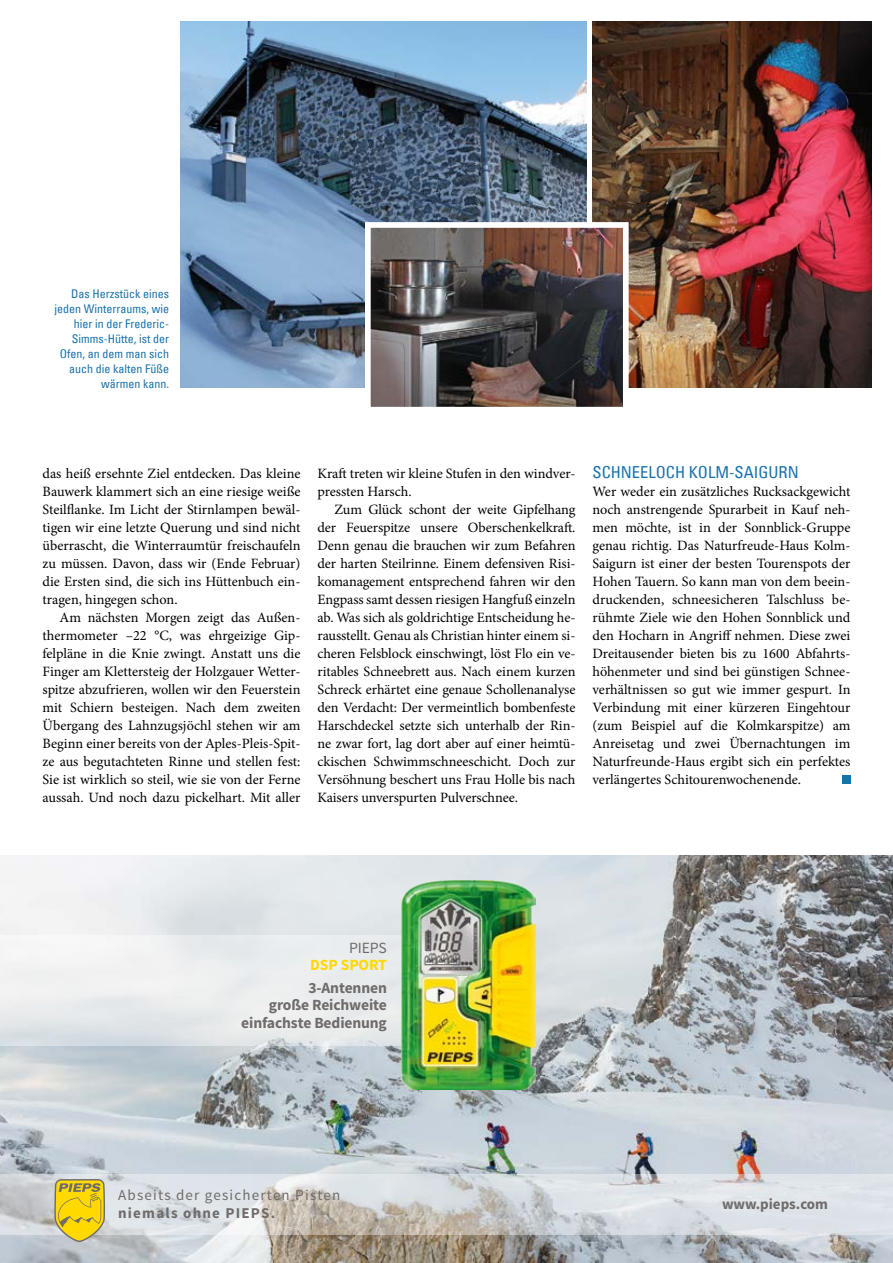
<style>
.page{position:relative;width:893px;height:1263px;background:#fff}
.page>*{position:absolute;margin:0;border:0;box-sizing:border-box;transform-origin:0 0}
.zwiti{font:condensed 16.5px "Univers LT";color:#1871ab}
.t1{font:700 15.6px/17.9px "Source Sans Pro";letter-spacing:-.01em;color:#6f6c6b;text-align:right}
.t2{font:700 15.6px/17.9px "Source Sans Pro";letter-spacing:-.01em;color:#ffd900;text-align:right}
.t3{font:15px/18px "Source Sans Pro";letter-spacing:.08em;color:#6f6c6b}
.t4{font:700 15px "Source Sans Pro";color:#6f6c6b}
.copy_mit_einzug{font:14.25px/18px "Minion Pro";letter-spacing:-.005em;color:#000;text-align:justify}
.copy{font:14.25px/18px "Minion Pro";letter-spacing:-.005em;color:#000;text-align:justify}
.Bildtext{font:condensed 12px/15px "Univers LT";color:#1871ab;text-align:right}
.s1{font-weight:400;color:#6f6c6b}
.s2{font-weight:700}
</style>
<div class="page">
<img style="left:0;top:856px;width:893px;height:407px">
<svg style="left:0;top:1174px;width:893px;height:61px;background:#d5d8d9"></svg>
<svg style="left:54px;top:1179px;width:51px;height:63px;background:#dac031"></svg>
<div style="left:0;top:935px;width:461px;height:110px;background:linear-gradient(to bottom,#f2f3f4,#e1e6e8)"></div>
<img style="left:401px;top:881px;width:134px;height:208px">
<img style="left:592px;top:21px;width:280px;height:367px">
<img style="left:180px;top:21px;width:406px;height:367px">
<img style="left:372px;top:229px;width:250px;height:176px">
<div style="left:365px;top:222px;width:264px;height:190px;border:6px solid #fff"></div>
<div style="left:842px;top:775px;width:8px;height:9px;background:#1871ab"></div>
<p class="Bildtext" style="left:54px;top:286px;width:116px">Das Herzstück eines jeden Winterraums, wie hier in der Frederic-<br>Simms-Hütte, ist der<br>Ofen, an dem man sich auch die kalten Füße wärmen kann.</p>
<p class="copy_mit_einzug" style="left:43px;top:464px;width:259px">das heiß ersehnte Ziel entdecken. Das kleine Bauwerk klammert sich an eine riesige weiße Steilflanke. Im Licht der Stirnlampen bewäl&shy;tigen wir eine letzte Querung und sind nicht überrascht, die Winterraumtür freischaufeln zu müssen. Davon, dass wir (Ende Februar) die Ersten sind, die sich ins Hüttenbuch ein&shy;tragen, hingegen schon.</p>
<p class="copy_mit_einzug" style="left:43px;top:608px;width:259px;text-indent:17px">Am nächsten Morgen zeigt das Außen&shy;thermometer –22 °C, was ehrgeizige Gip&shy;felpläne in die Knie zwingt. Anstatt uns die Finger am Klettersteig der Holzgauer Wetter&shy;spitze abzufrieren, wollen wir den Feuerstein mit Schiern besteigen. Nach dem zweiten Übergang des Lahnzugsjöchl stehen wir am Beginn einer bereits von der Aples-Pleis-Spit&shy;ze aus begutachteten Rinne und stellen fest:<br>Sie ist wirklich so steil, wie sie von der Ferne aussah. Und noch dazu pickelhart. Mit aller</p>
<p class="copy_mit_einzug" style="left:317px;top:464px;width:259px">Kraft treten wir kleine Stufen in den windver&shy;pressten Harsch.</p>
<p class="copy_mit_einzug" style="left:317px;top:500px;width:259px;text-indent:17px">Zum Glück schont der weite Gipfelhang der Feuerspitze unsere Oberschenkelkraft.<br>Denn genau die brauchen wir zum Befahren der harten Steilrinne. Einem defensiven Risi&shy;komanagement entsprechend fahren wir den Engpass samt dessen riesigen Hangfuß einzeln ab. Was sich als goldrichtige Entscheidung he&shy;rausstellt. Genau als Christian hinter einem si&shy;cheren Felsblock einschwingt, löst Flo ein ve&shy;ritables Schneebrett aus. Nach einem kurzen Schreck erhärtet eine genaue Schollenanalyse den Verdacht: Der vermeintlich bombenfeste Harschdeckel setzte sich unterhalb der Rin&shy;ne zwar fort, lag dort aber auf einer heimtü&shy;ckischen Schwimmschneeschicht. Doch zur Versöhnung beschert uns Frau Holle bis nach Kaisers unverspurten Pulverschnee.</p>
<p class="zwiti" style="left:592px;top:461px;width:208px">SCHNEELOCH KOLM-SAIGURN</p>
<p class="copy" style="left:592px;top:482px;width:259px">Wer weder ein zusätzliches Rucksackgewicht noch anstrengende Spurarbeit in Kauf neh&shy;men möchte, ist in der Sonnblick-Gruppe genau richtig. Das Naturfreude-Haus Kolm-Saigurn ist einer der besten Tourenspots der Hohen Tauern. So kann man von dem beein&shy;druckenden, schneesicheren Talschluss be&shy;rühmte Ziele wie den Hohen Sonnblick und den Hocharn in Angriff nehmen. Diese zwei Dreitausender bieten bis zu 1600 Abfahrts&shy;höhenmeter und sind bei günstigen Schnee&shy;verhältnissen so gut wie immer gespurt. In Verbindung mit einer kürzeren Eingehtour (zum Beispiel auf die Kolmkarspitze) am Anreisetag und zwei Übernachtungen im Naturfreunde-Haus ergibt sich ein perfektes verlängertes Schitourenwochenende.</p>
<p class="t2" style="left:310px;top:939px;width:78px"><span class="s1">PIEPS<br></span>DSP SPORT</p>
<p class="t1" style="left:241px;top:979px;width:147px">3-Antennen<br>große Reichweite einfachste Bedienung</p>
<p class="t3" style="left:118px;top:1186px;width:224px">Abseits der gesicherten Pisten <span class="s2">niemals ohne PIEPS.</span></p>
<p class="t4" style="left:722px;top:1194px;width:108px">www.pieps.com</p>
</div>
